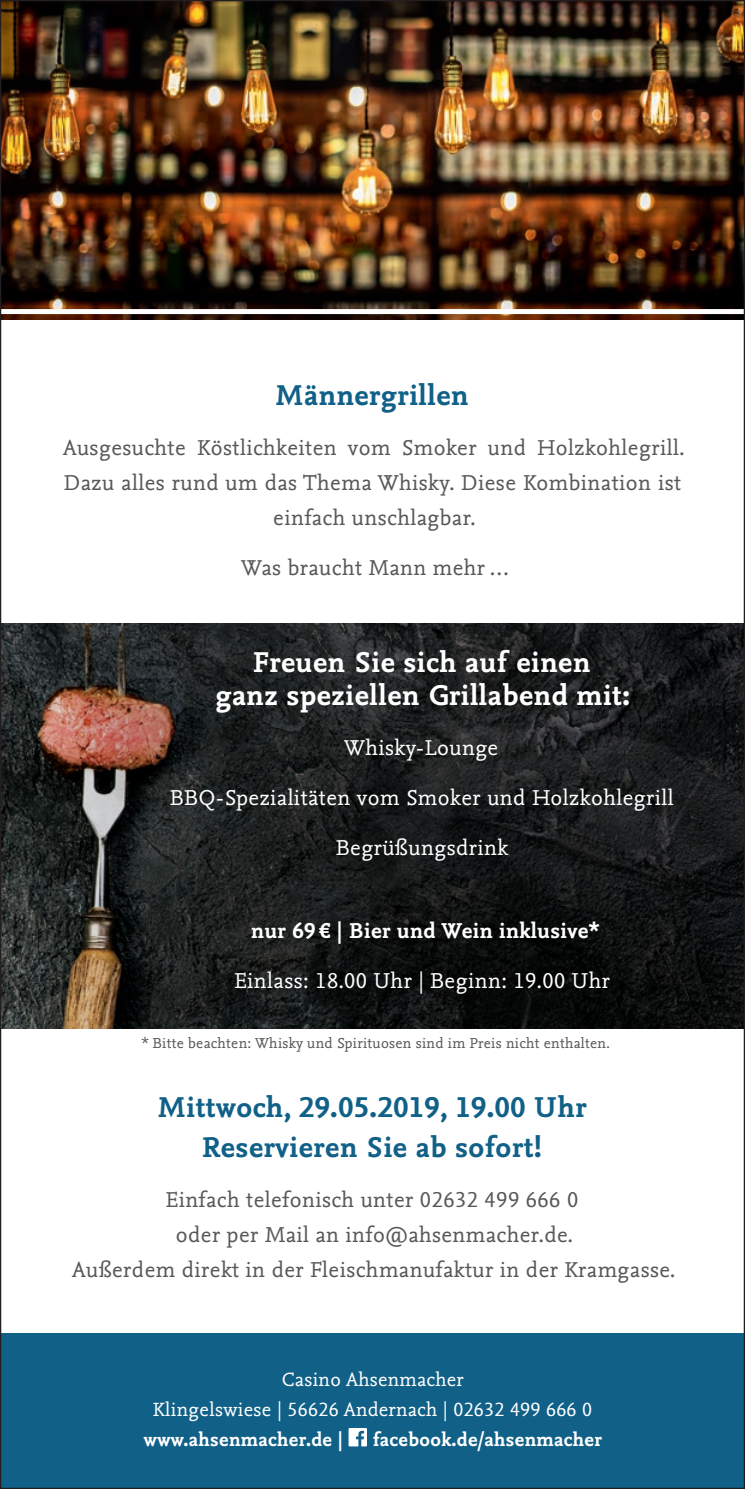
<style>
.page{position:relative;width:745px;height:1489px;background:#fff}
.page>*{position:absolute;margin:0;border:0;box-sizing:border-box;transform-origin:0 0}
.t1{font:700 30px/40px "Nexus Mix TF";letter-spacing:.02em;color:#106087;text-align:center}
.t2{font:700 30px/32.5px "Nexus Mix TF";letter-spacing:.02em;color:#fff;text-align:center}
.t3{font:22.5px/35px "Nexus Mix TF";letter-spacing:.02em;color:#57585a;text-align:center}
.t4{font:22.5px "Nexus Mix TF";letter-spacing:.02em;color:#fff}
.t5{font:700 22.5px "Nexus Mix TF";letter-spacing:.02em;color:#fff}
.t6{font:20px/30px "Nexus Mix TF";letter-spacing:.015em;color:#fff;text-align:center}
.t7{font:700 20px "Nexus Mix TF";letter-spacing:.02em;color:#fff}
.t8{font:15px "Nexus Mix TF";letter-spacing:.02em;color:#57585a}
</style>
<div class="page">
<div style="left:0;top:1332px;width:744px;height:156px;background:#106087"></div>
<svg style="left:348px;top:1428px;width:19px;height:18px"></svg>
<img style="left:2px;top:2px;width:740px;height:317px">
<div style="left:0;top:309px;width:744px;height:5px;background:#fff"></div>
<svg style="left:2px;top:624px;width:740px;height:404px;background:#222220"></svg>
<h1 class="t1" style="left:275px;top:374px;width:194px">Männergrillen</h1>
<p class="t3" style="left:63px;top:429px;width:622px">Ausgesuchte Köstlichkeiten vom Smoker und Holzkohlegrill.<br>Dazu alles rund um das Thema Whisky. Diese Kombination ist einfach unschlagbar.</p>
<p class="t3" style="left:241px;top:549px;width:270px">Was braucht Mann mehr …</p>
<h1 class="t2" style="left:215px;top:646px;width:415px">Freuen Sie sich auf einen<br>ganz speziellen Grillabend mit:</h1>
<p class="t4" style="left:344px;top:733px;width:156px">Whisky-Lounge</p>
<p class="t4" style="left:170px;top:783px;width:504px">BBQ-Spezialitäten vom Smoker und Holzkohlegrill</p>
<p class="t4" style="left:336px;top:833px;width:173px">Begrüßungsdrink</p>
<p class="t5" style="left:251px;top:915px;width:349px">nur 69 € | Bier und Wein inklusive*</p>
<p class="t4" style="left:234px;top:965px;width:377px">Einlass: 18.00 Uhr | Beginn: 19.00 Uhr</p>
<p class="t8" style="left:141px;top:1033px;width:469px">* Bitte beachten: Whisky und Spirituosen sind im Preis nicht enthalten.</p>
<h1 class="t1" style="left:157px;top:1087px;width:430px">Mittwoch, 29.05.2019, 19.00 Uhr<br>Reservieren Sie ab sofort!</h1>
<p class="t3" style="left:72px;top:1182px;width:604px">Einfach telefonisch unter 02632 499 666 0<br>oder per Mail an info@ahsenmacher.de.<br>Außerdem direkt in der Fleischmanufaktur in der Kramgasse.</p>
<p class="t6" style="left:153px;top:1364px;width:440px">Casino Ahsenmacher<br>Klingelswiese | 56626 Andernach | 02632 499 666 0</p>
<p class="t7" style="left:144px;top:1426px;width:200px">www.ahsenmacher.de |</p>
<p class="t7" style="left:372px;top:1426px;width:230px">facebook.de/ahsenmacher</p>
</div>
